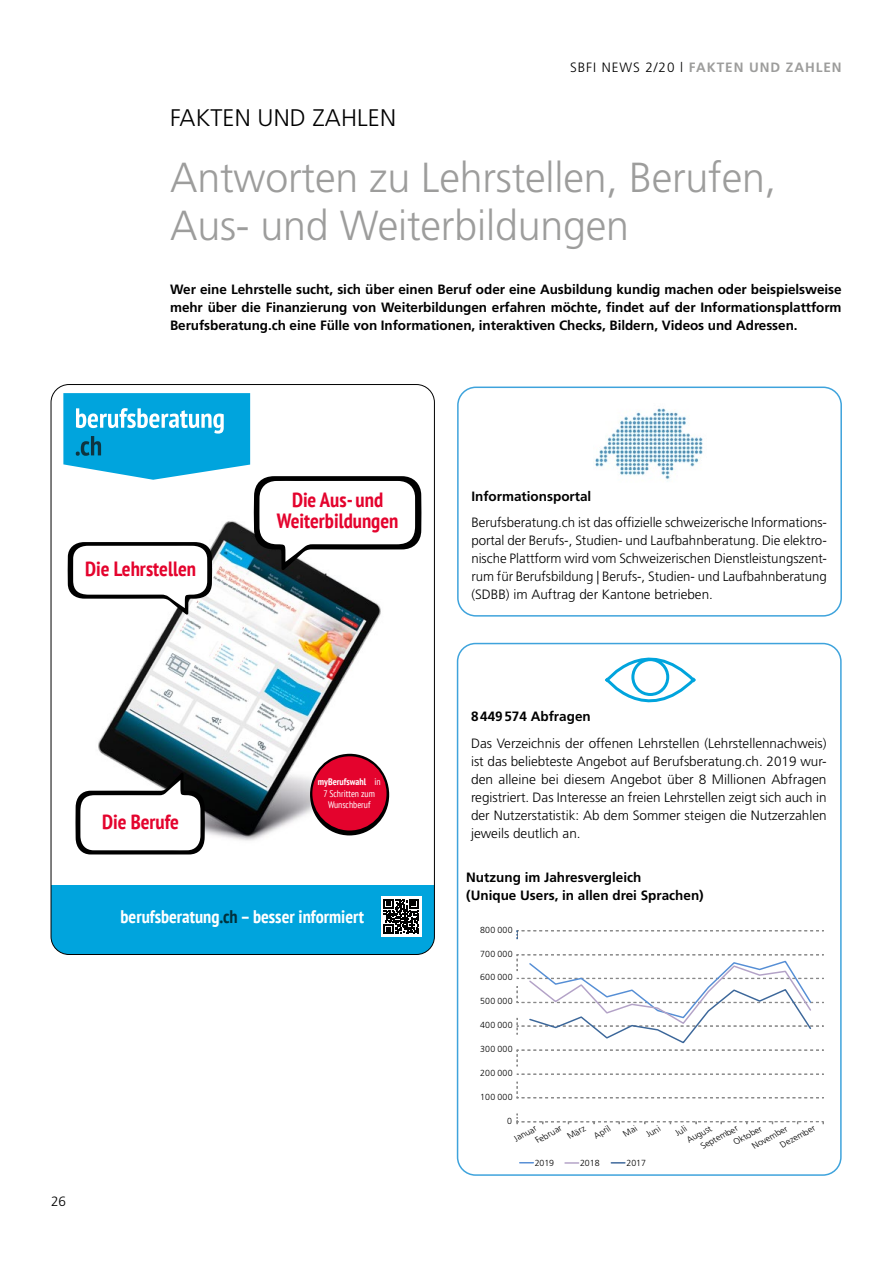
<style>
.page{position:relative;width:893px;height:1263px;background:#fff}
.page>*{position:absolute;margin:0;border:0;box-sizing:border-box;transform-origin:0 0}
.t1{font:300 42px/48px "Frutiger LT Std";letter-spacing:-.005em;color:#9d9d9c}
.t2{font:300 24px "Frutiger LT Std";letter-spacing:.005em;color:#000}
.t3{font:700 condensed 20.55px/20.5px "PT Sans";color:#e4032d;text-align:center}
.t4{font:700 condensed 18.3px "PT Sans";color:#fff}
.t5{font:300 13.5px/18px "Frutiger LT Std";color:#000}
.t6{font:700 13.5px/18px "Frutiger LT Std";color:#000;text-align:justify}
.t7{font:700 13.5px "Frutiger LT Std";letter-spacing:.07em;color:#9d9d9c}
.t8{font:condensed 9.6px/11.4px "PT Sans";color:#fff;text-align:center}
.t9{font:300 8.85px "Frutiger LT Std";color:#000}
.t10{font:300 8.7px/11.7px "Frutiger LT Std";color:#000}
.s1{font-weight:300;color:#000}
.s2{font-weight:700}
.s3{color:#00303b}
</style>
<div class="page">
<img style="left:87px;top:492px;width:335px;height:363px">
<div style="left:457px;top:643px;width:385px;height:533px;border:2px solid #3ea3dc;border-radius:18px"></div>
<div style="left:51px;top:885px;width:383px;height:69px;background:#00a4dd"></div>
<div style="left:381px;top:896px;width:40px;height:41px;background:#fff"></div>
<svg style="left:384px;top:899px;width:35px;height:35px"></svg>
<svg style="left:310px;top:753px;width:79px;height:82px"></svg>
<svg style="left:75px;top:772px;width:130px;height:82px"></svg>
<svg style="left:63px;top:393px;width:358px;height:222px"></svg>
<svg style="left:517px;top:1074px;width:307px;height:1px"></svg>
<svg style="left:517px;top:1082px;width:307px;height:17px"></svg>
<svg style="left:517px;top:1050px;width:307px;height:16px"></svg>
<svg style="left:517px;top:930px;width:307px;height:9px"></svg>
<svg style="left:517px;top:954px;width:307px;height:90px"></svg>
<svg style="left:520px;top:1162px;width:13px;height:1px"></svg>
<svg style="left:611px;top:1162px;width:14px;height:1px"></svg>
<svg style="left:565px;top:1162px;width:14px;height:2px"></svg>
<svg style="left:603px;top:642px;width:96px;height:61px"></svg>
<div style="left:631px;top:658px;width:38px;height:38px;border:3px solid #00a4dd;border-radius:50%"></div>
<div style="left:457px;top:386px;width:385px;height:231px;border:2px solid #3ea3dc;border-radius:18px"></div>
<img style="left:593px;top:408px;width:110px;height:74px">
<svg style="left:517px;top:1114px;width:307px;height:11px"></svg>
<p class="t7" style="left:570px;top:59px;width:273px"><span class="s1">SBFI NEWS 2/20 l</span> FAKTEN UND ZAHLEN</p>
<p class="t2" style="left:170px;top:104px;width:227px">FAKTEN UND ZAHLEN</p>
<h1 class="t1" style="left:170px;top:154px;width:608px">Antworten zu Lehrstellen, Berufen,<br>Aus- und Weiterbildungen</h1>
<p class="t6" style="left:170px;top:280px;width:673px">Wer eine Lehrstelle sucht, sich über einen Beruf oder eine Ausbildung kundig machen oder beispielsweise mehr über die Finanzierung von Weiterbildungen erfahren möchte, findet auf der Informationsplattform Berufsberatung.ch eine Fülle von Informationen, interaktiven Checks, Bildern, Videos und Adressen.</p>
<p class="t3" style="left:85px;top:558px;width:112px">Die Lehrstellen</p>
<p class="t3" style="left:102px;top:811px;width:79px">Die Berufe</p>
<p class="t3" style="left:277px;top:489px;width:123px">Die Aus- und<br>Weiterbildungen</p>
<p class="t8" style="left:318px;top:776px;width:64px"><span class="s2">myBerufswahl</span> in<br>7 Schritten zum<br>Wunschberuf</p>
<p class="t4" style="left:120px;top:904px;width:245px">berufsberatung<span class="s3">.ch</span> – besser informiert</p>
<p class="t5" style="left:51px;top:1193px;width:17px">26</p>
<p class="t5" style="left:471px;top:483px;width:357px;line-height:26.5px"><span class="s2">Informationsportal<br></span>Berufsberatung.ch ist das offizielle schweizerische Informations-</p>
<p class="t5" style="left:471px;top:532px;width:357px;text-align:justify">portal der Berufs-, Studien- und Laufbahnberatung. Die elektro&shy;nische Plattform wird vom Schweizerischen Dienstleistungszent&shy;rum für Berufsbildung | Berufs-, Studien- und Laufbahnberatung (SDBB) im Auftrag der Kantone betrieben.</p>
<p class="t5" style="left:471px;top:703px;width:357px;line-height:26.5px"><span class="s2">8449574 Abfragen<br></span>Das Verzeichnis der offenen Lehrstellen (Lehrstellennachweis)</p>
<p class="t5" style="left:471px;top:752px;width:357px;text-align:justify">ist das beliebteste Angebot auf Berufsberatung.ch. 2019 wur&shy;den alleine bei diesem Angebot über 8 Millionen Abfragen registriert. Das Interesse an freien Lehrstellen zeigt sich auch in der Nutzerstatistik: Ab dem Sommer steigen die Nutzerzahlen jeweils deutlich an.</p>
<p class="t6" style="left:466px;top:868px;width:239px">Nutzung im Jahresvergleich<br>(Unique Users, in allen drei Sprachen)</p>
<p class="t9" style="left:480px;top:925px;width:34px">8 0 0 0 0 0</p>
<p class="t9" style="left:480px;top:948px;width:34px">7 0 0 0 0 0</p>
<p class="t9" style="left:480px;top:972px;width:34px">6 0 0 0 0 0</p>
<p class="t9" style="left:480px;top:996px;width:34px">5 0 0 0 0 0</p>
<p class="t9" style="left:480px;top:1020px;width:34px">4 0 0 0 0 0</p>
<p class="t9" style="left:480px;top:1044px;width:34px">3 0 0 0 0 0</p>
<p class="t9" style="left:480px;top:1068px;width:34px">2 0 0 0 0 0</p>
<p class="t9" style="left:480px;top:1092px;width:34px">1 0 0 0 0 0</p>
<p class="t9" style="left:507px;top:1116px;width:6px">0</p>
<p class="t10" style="left:528px;top:1125px;width:30px;text-indent:-18px;rotate:-28deg">Januar<br>Februar</p>
<p class="t10" style="left:566px;top:1131px;width:21px;rotate:-28deg">März</p>
<p class="t10" style="left:592px;top:1131px;width:19px;rotate:-28deg">April</p>
<p class="t10" style="left:644px;top:1130px;width:16px;rotate:-28deg">Juni</p>
<p class="t10" style="left:673px;top:1128px;width:13px;rotate:-28deg">Juli</p>
<p class="t10" style="left:685px;top:1135px;width:28px;rotate:-28deg">August</p>
<p class="t10" style="left:778px;top:1140px;width:40px;rotate:-28deg">Dezember</p>
<p class="t10" style="left:699px;top:1141px;width:42px;rotate:-28deg">September</p>
<p class="t10" style="left:750px;top:1141px;width:40px;rotate:-28deg">November</p>
<p class="t10" style="left:732px;top:1137px;width:32px;rotate:-28deg">Oktober</p>
<p class="t9" style="left:535px;top:1157px;width:21px">2 0 1 9</p>
<p class="t9" style="left:580px;top:1158px;width:21px">2 0 1 8</p>
<p class="t9" style="left:626px;top:1158px;width:21px">2 0 1 7</p>
</div>
